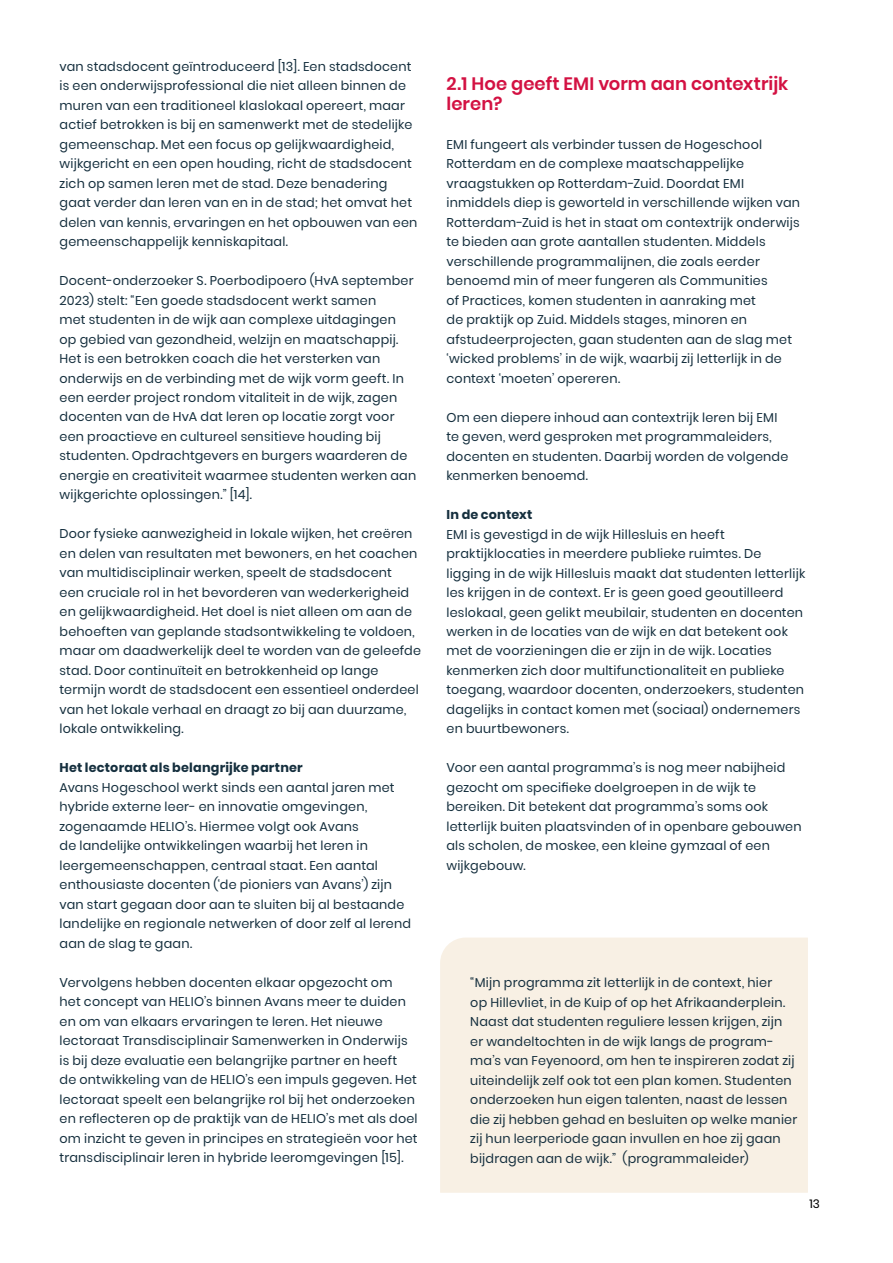
<style>
.page{position:relative;width:893px;height:1263px;background:#fff}
.page>*{position:absolute;margin:0;border:0;box-sizing:border-box;transform-origin:0 0}
.t1{font:600 18px/19.5px "Poppins";letter-spacing:.005em;color:#d31142}
.t2{font:12.75px/19.5px "Poppins";letter-spacing:.015em;color:#152f3e}
.t3{font:700 12.75px "Poppins";letter-spacing:.015em;color:#152f3e}
.t4{font:12px "Poppins";color:#000}
</style>
<div class="page">
<div style="left:440px;top:937px;width:368px;height:256px;background:#f8f0e4"></div>
<p class="t2" style="left:60px;top:56px;width:359px">van stadsdocent geïntroduceerd [13]. Een stadsdocent is een onderwijsprofessional die niet alleen binnen de muren van een traditioneel klaslokaal opereert, maar actief betrokken is bij en samenwerkt met de stedelijke gemeenschap. Met een focus op gelijkwaardigheid, wijkgericht en een open houding, richt de stadsdocent zich op samen leren met de stad. Deze benadering gaat verder dan leren van en in de stad; het omvat het delen van kennis, ervaringen en het opbouwen van een gemeenschappelijk kenniskapitaal.</p>
<p class="t2" style="left:60px;top:271px;width:358px">Docent-onderzoeker S. Poerbodipoero (HvA september 2023) stelt: “Een goede stadsdocent werkt samen<br>met studenten in de wijk aan complexe uitdagingen<br>op gebied van gezondheid, welzijn en maatschappij.<br>Het is een betrokken coach die het versterken van onderwijs en de verbinding met de wijk vorm geeft. In een eerder project rondom vitaliteit in de wijk, zagen docenten van de HvA dat leren op locatie zorgt voor een proactieve en cultureel sensitieve houding bij studenten. Opdrachtgevers en burgers waarderen de energie en creativiteit waarmee studenten werken aan wijkgerichte oplossingen.” [14].</p>
<p class="t2" style="left:60px;top:524px;width:363px">Door fysieke aanwezigheid in lokale wijken, het creëren en delen van resultaten met bewoners, en het coachen van multidisciplinair werken, speelt de stadsdocent<br>een cruciale rol in het bevorderen van wederkerigheid en gelijkwaardigheid. Het doel is niet alleen om aan de behoeften van geplande stadsontwikkeling te voldoen, maar om daadwerkelijk deel te worden van de geleefde stad. Door continuïteit en betrokkenheid op lange termijn wordt de stadsdocent een essentieel onderdeel van het lokale verhaal en draagt zo bij aan duurzame, lokale ontwikkeling.</p>
<p class="t3" style="left:60px;top:761px;width:245px">Het lectoraat als belangrijke partner</p>
<p class="t2" style="left:60px;top:778px;width:353px">Avans Hogeschool werkt sinds een aantal jaren met hybride externe leer- en innovatie omgevingen, zogenaamde HELIO’s. Hiermee volgt ook Avans<br>de landelijke ontwikkelingen waarbij het leren in leergemeenschappen, centraal staat. Een aantal enthousiaste docenten (‘de pioniers van Avans’) zijn van start gegaan door aan te sluiten bij al bestaande landelijke en regionale netwerken of door zelf al lerend aan de slag te gaan.</p>
<p class="t2" style="left:60px;top:973px;width:360px">Vervolgens hebben docenten elkaar opgezocht om<br>het concept van HELIO’s binnen Avans meer te duiden en om van elkaars ervaringen te leren. Het nieuwe lectoraat Transdisciplinair Samenwerken in Onderwijs is bij deze evaluatie een belangrijke partner en heeft<br>de ontwikkeling van de HELIO’s een impuls gegeven. Het lectoraat speelt een belangrijke rol bij het onderzoeken en reflecteren op de praktijk van de HELIO’s met als doel om inzicht te geven in principes en strategieën voor het transdisciplinair leren in hybride leeromgevingen [15].</p>
<h1 class="t1" style="left:446px;top:74px;width:343px">2.1 Hoe geeft EMI vorm aan contextrijk leren?</h1>
<p class="t2" style="left:446px;top:134px;width:355px">EMI fungeert als verbinder tussen de Hogeschool Rotterdam en de complexe maatschappelijke vraagstukken op Rotterdam-Zuid. Doordat EMI inmiddels diep is geworteld in verschillende wijken van Rotterdam-Zuid is het in staat om contextrijk onderwijs te bieden aan grote aantallen studenten. Middels verschillende programmalijnen, die zoals eerder benoemd min of meer fungeren als Communities<br>of Practices, komen studenten in aanraking met<br>de praktijk op Zuid. Middels stages, minoren en afstudeerprojecten, gaan studenten aan de slag met ‘wicked problems’ in de wijk, waarbij zij letterlijk in de context ‘moeten’ opereren.</p>
<p class="t2" style="left:446px;top:407px;width:343px">Om een diepere inhoud aan contextrijk leren bij EMI te geven, werd gesproken met programmaleiders, docenten en studenten. Daarbij worden de volgende kenmerken benoemd.</p>
<p class="t3" style="left:446px;top:507px;width:88px">In de context</p>
<p class="t2" style="left:446px;top:524px;width:360px">EMI is gevestigd in de wijk Hillesluis en heeft praktijklocaties in meerdere publieke ruimtes. De ligging in de wijk Hillesluis maakt dat studenten letterlijk les krijgen in de context. Er is geen goed geoutilleerd leslokaal, geen gelikt meubilair, studenten en docenten werken in de locaties van de wijk en dat betekent ook met de voorzieningen die er zijn in de wijk. Locaties kenmerken zich door multifunctionaliteit en publieke toegang, waardoor docenten, onderzoekers, studenten dagelijks in contact komen met (sociaal) ondernemers en buurtbewoners.</p>
<p class="t2" style="left:446px;top:758px;width:357px">Voor een aantal programma’s is nog meer nabijheid gezocht om specifieke doelgroepen in de wijk te bereiken. Dit betekent dat programma’s soms ook letterlijk buiten plaatsvinden of in openbare gebouwen als scholen, de moskee, een kleine gymzaal of een wijkgebouw.</p>
<p class="t2" style="left:470px;top:973px;width:329px">“Mijn programma zit letterlijk in de context, hier<br>op Hillevliet, in de Kuip of op het Afrikaanderplein.<br>Naast dat studenten reguliere lessen krijgen, zijn er wandeltochten in de wijk langs de program&shy;ma’s van Feyenoord, om hen te inspireren zodat zij uiteindelijk zelf ook tot een plan komen. Studenten onderzoeken hun eigen talenten, naast de lessen die zij hebben gehad en besluiten op welke manier zij hun leerperiode gaan invullen en hoe zij gaan bijdragen aan de wijk.” (programmaleider)</p>
<p class="t4" style="left:809px;top:1196px;width:12px">13</p>
</div>
